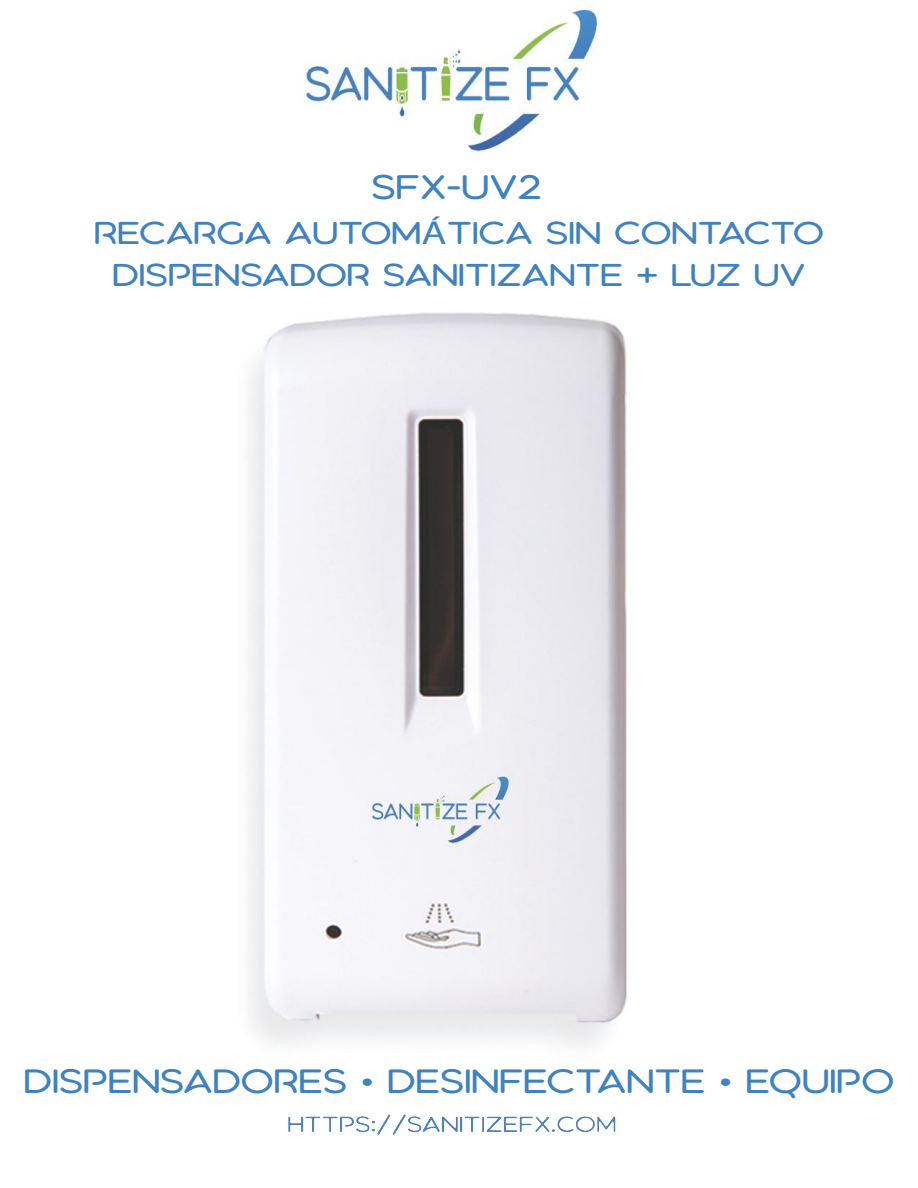
<style>
.page{position:relative;width:918px;height:1188px;background:#fff}
.page>*{position:absolute;margin:0;border:0;box-sizing:border-box;transform-origin:0 0}
.t1{font:30.3px "Aquatico";color:#3f82bf;scale:1.23 1}
.t2{font:30px "Aquatico";color:#3f82bf;scale:1.23 1}
.t3{font:28.05px/41.7px "Aquatico";color:#3f82bf;text-align:center;scale:1.23 1}
.s1{font-family:"Myriad Pro";font-size:33.3px}
.s2{font-family:"Arial"}
</style>
<div class="page">
<img style="left:249px;top:2px;width:378px;height:1131px">
<img style="left:288px;top:1115px;width:169px;height:20px">
<p class="t1" style="left:372px;top:175px;width:140px">SFX-UV2</p>
<p class="t3" style="left:94px;top:214px;width:595px">RECARGA AUTOM<span class="s1">Á</span>TICA SIN CONTACTO<br>DISPENSADOR SANITIZANTE + LUZ UV</p>
<p class="t2" style="left:24px;top:1068px;width:709px">DISPENSADORES <span class="s2">•</span> DESINFECTANTE <span class="s2">•</span> EQUIPO</p>
</div>
